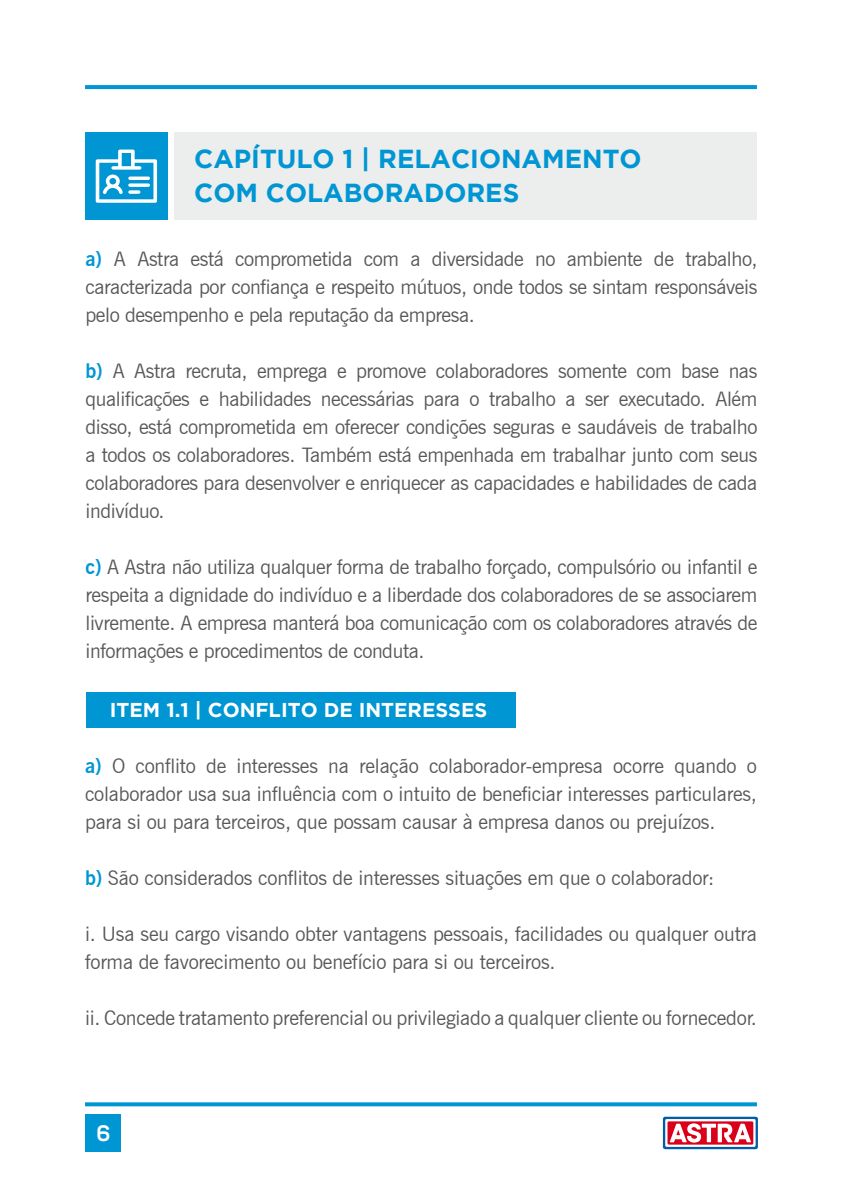
<style>
.page{position:relative;width:842px;height:1191px;background:#fff}
.page>*{position:absolute;margin:0;border:0;box-sizing:border-box;transform-origin:0 0}
.t1{font:700 26px/34px "Gotham";color:#0096d3}
.t2{font:700 22px "Panton";color:#fff}
.t3{font:20px/28px "News Gothic BT";letter-spacing:-.01em;color:#58585a;text-align:justify}
.t4{font:700 20px "Gotham";color:#fff}
.s1{font-weight:700;color:#0096d3}
</style>
<div class="page">
<svg style="left:85px;top:85px;width:672px;height:4px;fill:#0096d3"></svg>
<svg style="left:85px;top:1102px;width:672px;height:4px;fill:#0096d3"></svg>
<div style="left:86px;top:1114px;width:35px;height:37px;background:#0096d3"></div>
<div style="left:86px;top:692px;width:429px;height:35px;background:#0096d3"></div>
<div style="left:85px;top:132px;width:83px;height:88px;background:#0096d3"></div>
<div style="left:174px;top:132px;width:583px;height:88px;background:#eceded"></div>
<svg style="left:96px;top:150px;width:61px;height:53px"></svg>
<svg style="left:662px;top:1116px;width:96px;height:34px"></svg>
<h1 class="t1" style="left:194px;top:141px;width:449px">CAPÍTULO 1 | RELACIONAMENTO<br>COM COLABORADORES</h1>
<p class="t3" style="left:86px;top:244px;width:673px"><span class="s1">a)</span> A Astra está comprometida com a diversidade no ambiente de trabalho, caracterizada por confiança e respeito mútuos, onde todos se sintam responsáveis pelo desempenho e pela reputação da empresa.</p>
<p class="t3" style="left:86px;top:356px;width:673px"><span class="s1">b)</span> A Astra recruta, emprega e promove colaboradores somente com base nas qualificações e habilidades necessárias para o trabalho a ser executado. Além disso, está comprometida em oferecer condições seguras e saudáveis de trabalho a todos os colaboradores. Também está empenhada em trabalhar junto com seus colaboradores para desenvolver e enriquecer as capacidades e habilidades de cada indivíduo.</p>
<p class="t3" style="left:86px;top:552px;width:673px"><span class="s1">c)</span> A Astra não utiliza qualquer forma de trabalho forçado, compulsório ou infantil e respeita a dignidade do indivíduo e a liberdade dos colaboradores de se associarem livremente. A empresa manterá boa comunicação com os colaboradores através de informações e procedimentos de conduta.</p>
<p class="t4" style="left:110px;top:698px;width:379px">ITEM 1.1 | CONFLITO DE INTERESSES</p>
<p class="t3" style="left:85px;top:752px;width:673px"><span class="s1">a)</span> O conflito de interesses na relação colaborador-empresa ocorre quando o colaborador usa sua influência com o intuito de beneficiar interesses particulares, para si ou para terceiros, que possam causar à empresa danos ou prejuízos.</p>
<p class="t3" style="left:85px;top:864px;width:631px"><span class="s1">b)</span> São considerados conflitos de interesses situações em que o colaborador:</p>
<p class="t3" style="left:85px;top:920px;width:673px">i. Usa seu cargo visando obter vantagens pessoais, facilidades ou qualquer outra forma de favorecimento ou benefício para si ou terceiros.</p>
<p class="t3" style="left:85px;top:1004px;width:673px">ii. Concede tratamento preferencial ou privilegiado a qualquer cliente ou fornecedor.</p>
<p class="t2" style="left:96px;top:1120px;width:15px">6</p>
</div>
